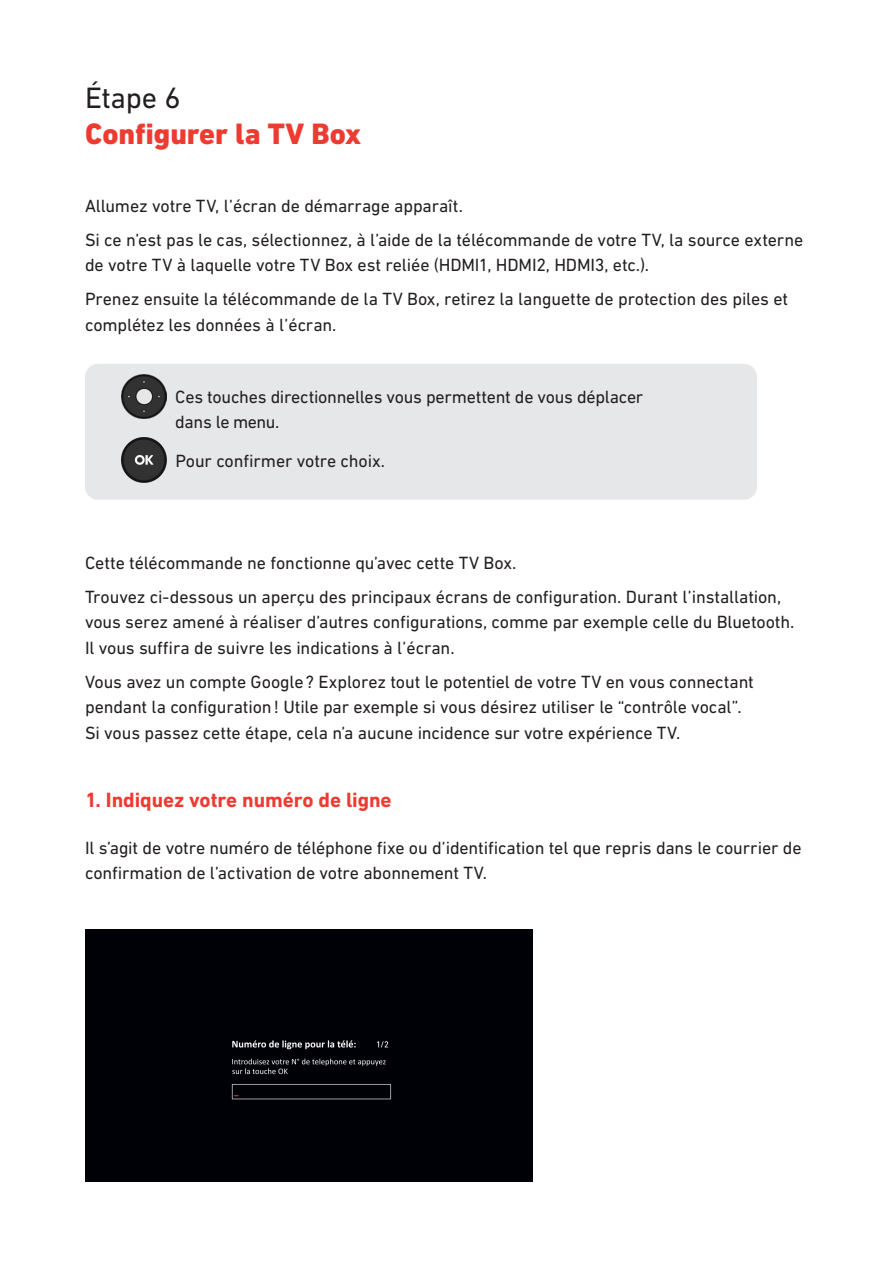
<style>
.page{position:relative;width:893px;height:1263px;background:#fff}
.page>*{position:absolute;margin:0;border:0;box-sizing:border-box;transform-origin:0 0}
.Titre_1{font:800 30px/36px "DIN Next LT Pro";letter-spacing:-.005em;color:#ee3b32}
.Titre_2{font:700 21px "DIN Next LT Pro";letter-spacing:-.005em;color:#ee3b32}
.Body_copy{font:18px/25.5px "DIN Next LT Pro";letter-spacing:-.005em;color:#231f20}
.Body_copy_cadre{font:18px/25.5px "DIN Next LT Pro";letter-spacing:-.015em;color:#231f20}
.s1{font-weight:400;color:#231f20}
</style>
<div class="page">
<div style="left:85px;top:364px;width:672px;height:94px;background:#e6e7e9;border-radius:13px"></div>
<div style="left:85px;top:419px;width:672px;height:81px;background:#e6e7e9;border-radius:13px"></div>
<img style="left:122px;top:374px;width:45px;height:45px">
<img style="left:122px;top:438px;width:45px;height:45px">
<div style="left:85px;top:930px;width:447px;height:251px;background:#000007"></div>
<p class="Titre_1" style="left:85px;top:79px;width:278px"><span class="s1">Étape 6<br></span>Configurer la TV Box</p>
<p class="Body_copy" style="left:85px;top:192px;width:379px">Allumez votre TV, l’écran de démarrage apparaît.</p>
<p class="Body_copy" style="left:85px;top:226px;width:720px">Si ce n’est pas le cas, sélectionnez, à l’aide de la télécommande de votre TV, la source externe de votre TV à laquelle votre TV Box est reliée (HDMI1, HDMI2, HDMI3, etc.).</p>
<p class="Body_copy" style="left:85px;top:286px;width:705px">Prenez ensuite la télécommande de la TV Box, retirez la languette de protection des piles et complétez les données à l’écran.</p>
<p class="Body_copy_cadre" style="left:175px;top:384px;width:470px">Ces touches directionnelles vous permettent de vous déplacer dans le menu.</p>
<p class="Body_copy_cadre" style="left:175px;top:448px;width:211px">Pour confirmer votre choix.</p>
<p class="Body_copy" style="left:85px;top:550px;width:433px">Cette télécommande ne fonctionne qu’avec cette TV Box.</p>
<p class="Body_copy" style="left:85px;top:584px;width:711px">Trouvez ci-dessous un aperçu des principaux écrans de configuration. Durant l’installation, vous serez amené à réaliser d’autres configurations, comme par exemple celle du Bluetooth.<br>Il vous suffira de suivre les indications à l’écran.</p>
<p class="Body_copy" style="left:85px;top:669px;width:670px">Vous avez un compte Google? Explorez tout le potentiel de votre TV en vous connectant pendant la configuration! Utile par exemple si vous désirez utiliser le “contrôle vocal”.<br>Si vous passez cette étape, cela n’a aucune incidence sur votre expérience TV.</p>
<p class="Titre_2" style="left:85px;top:788px;width:308px">1. Indiquez votre numéro de ligne</p>
<p class="Body_copy" style="left:85px;top:835px;width:718px">Il s’agit de votre numéro de téléphone fixe ou d’identification tel que repris dans le courrier de confirmation de l’activation de votre abonnement TV.</p>
</div>
